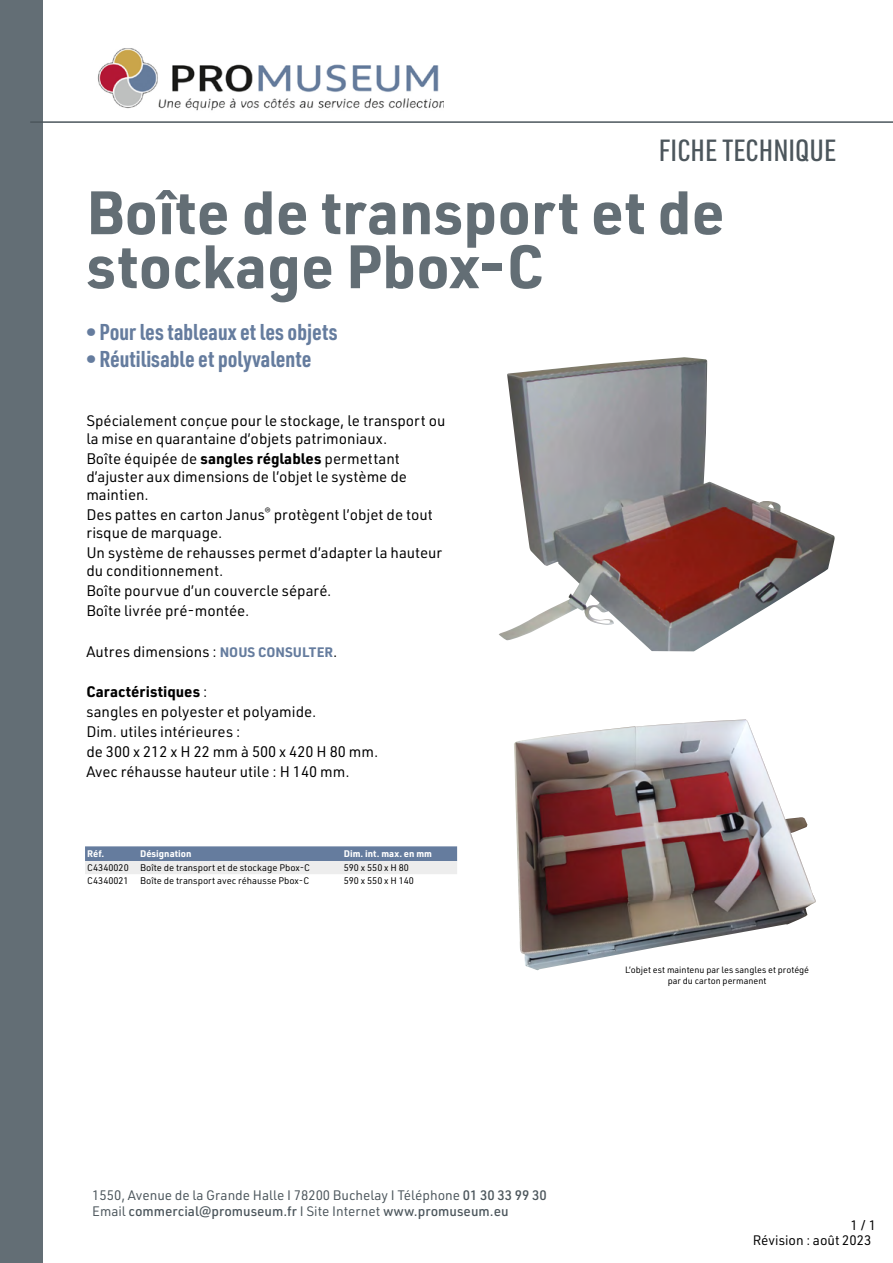
<style>
.page{position:relative;width:893px;height:1263px;background:#fff}
.page>*{position:absolute;margin:0;border:0;box-sizing:border-box;transform-origin:0 0}
.t1{font:700 60px/54px "URWDIN";color:#636e75}
.t2{font:500 30px "URWDIN Cond";color:#4c565c}
.t3{font:700 22.5px "URWDIN Cond";color:#657c9e}
.t4{font:15px/18px "URWDIN";color:#000}
.t5{font:13.5px/16.2px "URWDIN";color:#4c565c}
.t6{font:13.5px/14.9px "URWDIN";color:#000}
.t7{font:9.45px "URWDIN";color:#000}
.t8{font:700 9.45px "URWDIN";color:#fff}
.t9{font:9px/10.8px "URWDIN";color:#000;text-align:center}
.s1{font-weight:700}
.s2{font-weight:700;font-size:13.5px;color:#657c9e}
.s3{font-weight:500}
</style>
<div class="page">
<div style="left:0;top:0;width:43px;height:1263px;background:#636e75"></div>
<hr style="left:30px;top:121px;width:863px;height:2px;background:#4c565c">
<img style="left:97px;top:48px;width:346px;height:63px">
<img style="left:499px;top:357px;width:336px;height:294px">
<svg style="left:85px;top:846px;width:372px;height:28px;background:#a6b2c4"></svg>
<img style="left:514px;top:719px;width:302px;height:251px">
<h2 class="t2" style="left:659px;top:130px;width:179px">FICHE TECHNIQUE</h2>
<h1 class="t1" style="left:86px;top:183px;width:640px">Boîte de transport et de stockage Pbox-C</h1>
<h3 class="t3" style="left:86px;top:317px;width:253px">• Pour les tableaux et les objets</h3>
<h3 class="t3" style="left:86px;top:344px;width:227px">• Réutilisable et polyvalente</h3>
<p class="t4" style="left:86px;top:411px;width:360px">Spécialement conçue pour le stockage, le transport ou la mise en quarantaine d’objets patrimoniaux.</p>
<p class="t4" style="left:86px;top:449px;width:322px">Boîte équipée de <span class="s1">sangles réglables</span> permettant d’ajuster aux dimensions de l’objet le système de maintien.</p>
<p class="t4" style="left:86px;top:505px;width:348px">Des pattes en carton Janus<sup>®</sup> protègent l’objet de tout risque de marquage.</p>
<p class="t4" style="left:86px;top:543px;width:357px">Un système de rehausses permet d’adapter la hauteur du conditionnement.</p>
<p class="t4" style="left:86px;top:580px;width:247px;line-height:20.1px">Boîte pourvue d’un couvercle séparé.<br>Boîte livrée pré-montée.</p>
<p class="t4" style="left:86px;top:642px;width:253px">Autres dimensions : <span class="s2">NOUS CONSULTER</span>.</p>
<p class="t4" style="left:86px;top:681px;width:294px;line-height:20.1px"><span class="s1">Caractéristiques</span> :<br>sangles en polyester et polyamide.<br>Dim. utiles intérieures :<br>de 300 x 212 x H 22 mm à 500 x 420 H 80 mm.<br>Avec réhausse hauteur utile : H 140 mm.</p>
<p class="t8" style="left:87px;top:847px;width:19px">Réf.</p>
<p class="t8" style="left:140px;top:847px;width:53px">Désignation</p>
<p class="t8" style="left:344px;top:847px;width:90px">Dim. int. max. en mm</p>
<p class="t7" style="left:87px;top:861px;width:224px">C4340020 Boîte de transport et de stockage Pbox-C</p>
<p class="t7" style="left:344px;top:861px;width:67px">590 x 550 x H 80</p>
<p class="t7" style="left:87px;top:875px;width:224px">C4340021 Boîte de transport avec réhausse Pbox-C</p>
<p class="t7" style="left:344px;top:875px;width:72px">590 x 550 x H 140</p>
<p class="t9" style="left:625px;top:964px;width:186px">L’objet est maintenu par les sangles et protégé par du carton permanent</p>
<p class="t5" style="left:92px;top:1187px;width:456px">1550, Avenue de la Grande Halle I 78200 Buchelay I Téléphone <span class="s3">01 30 33 99 30<br></span>Email <span class="s3">commercial@promuseum.fr</span> I Site Internet <span class="s3">www.promuseum.eu</span></p>
<p class="t6" style="left:753px;top:1217px;width:125px;text-indent:98px">1 / 1<br>Révision : août 2023</p>
</div>
